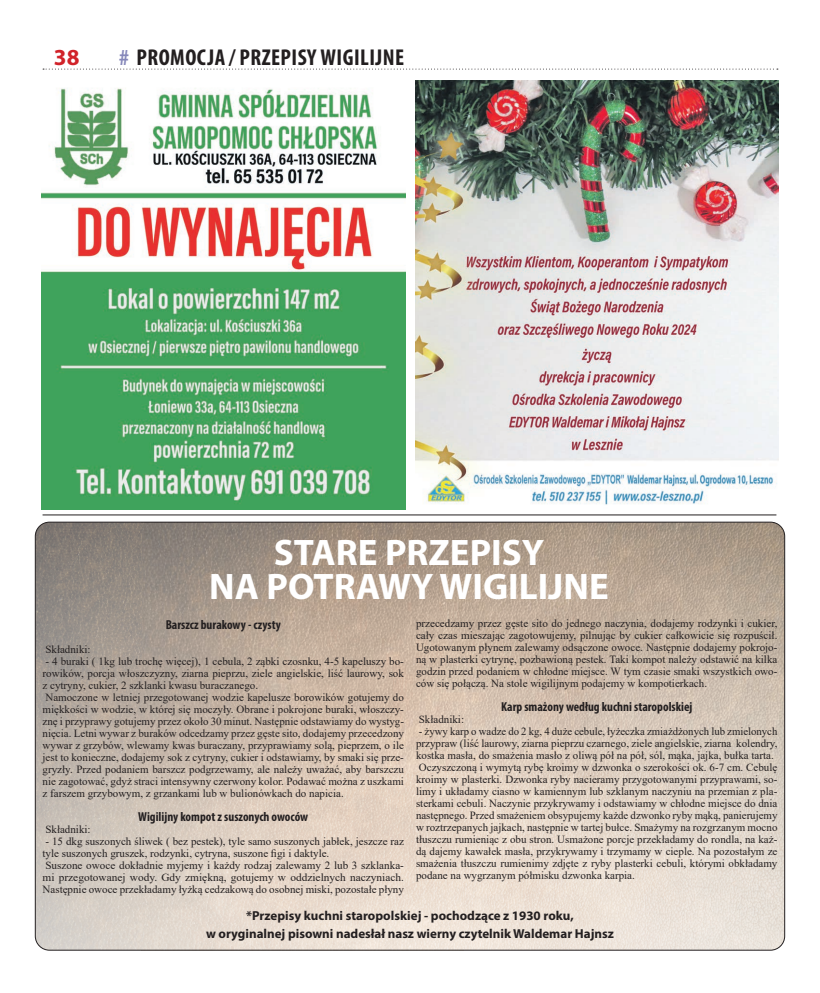
<style>
.page{position:relative;width:820px;height:993px;background:#fff}
.page>*{position:absolute;margin:0;border:0;box-sizing:border-box;transform-origin:0 0}
.t1{font:700 37px/34px "Myriad Pro";color:#fff;text-align:center}
.t2{font:700 condensed 23px "Myriad Pro";letter-spacing:.02em;color:#231f20}
.t3{font:700 23px "Myriad Pro";color:#d1232a}
.t4{font:700 13px/18px "Myriad Pro";color:#231f20;text-align:center}
.t5{font:700 condensed 13px "Myriad Pro";color:#231f20}
.t6{font:11px/12px "Times New Roman";color:#231f20}
.s1{color:#8688ba}
</style>
<div class="page">
<svg style="left:43px;top:69px;width:734px;height:1px"></svg>
<img style="left:35px;top:522px;width:749px;height:427px">
<hr style="left:43px;top:514px;width:733px;height:1px;background:#231f20">
<img style="left:42px;top:88px;width:363px;height:421px">
<img style="left:415px;top:80px;width:363px;height:425px">
<h2 class="t3" style="left:54px;top:42px;width:27px">38</h2>
<h2 class="t2" style="left:119px;top:43px;width:286px"><span class="s1">#</span> PROMOCJA / PRZEPISY WIGILIJNE</h2>
<h1 class="t1" style="left:209px;top:534px;width:401px">STARE PRZEPISY<br>NA POTRAWY WIGILIJNE</h1>
<p class="t5" style="left:166px;top:616px;width:117px">Barszcz burakowy - czysty</p>
<p class="t6" style="left:45px;top:642px;width:47px">Składniki:</p>
<p class="t6" style="left:43px;top:654px;width:363px">- 4 buraki ( 1kg lub trochę więcej), 1 cebula, 2 ząbki czosnku, 4-5 kapeluszy bo&shy;rowików, porcja włoszczyzny, ziarna pieprzu, ziele angielskie, liść laurowy, sok z cytryny, cukier, 2 szklanki kwasu buraczanego.<br>Namoczone w letniej przegotowanej wodzie kapelusze borowików gotujemy do miękkości w wodzie, w której się moczyły. Obrane i pokrojone buraki, włoszczy&shy;znę i przyprawy gotujemy przez około 30 minut. Następnie odstawiamy do wystyg&shy;nięcia. Letni wywar z buraków odcedzamy przez gęste sito, dodajemy przecedzony wywar z grzybów, wlewamy kwas buraczany, przyprawiamy solą, pieprzem, o ile jest to konieczne, dodajemy sok z cytryny, cukier i odstawiamy, by smaki się prze&shy;gryzły. Przed podaniem barszcz podgrzewamy, ale należy uważać, aby barszczu nie zagotować, gdyż straci intensywny czerwony kolor. Podawać można z uszkami z farszem grzybowym, z grzankami lub w bulionówkach do napicia.</p>
<p class="t5" style="left:138px;top:808px;width:171px">Wigilijny kompot z suszonych owoców</p>
<p class="t6" style="left:45px;top:822px;width:47px">Składniki:</p>
<p class="t6" style="left:43px;top:834px;width:363px">- 15 dkg suszonych śliwek ( bez pestek), tyle samo suszonych jabłek, jeszcze raz tyle suszonych gruszek, rodzynki, cytryna, suszone figi i daktyle.<br>Suszone owoce dokładnie myjemy i każdy rodzaj zalewamy 2 lub 3 szklanka&shy;mi przegotowanej wody. Gdy zmiękną, gotujemy w oddzielnych naczyniach.<br>Następnie owoce przekładamy łyżką cedzakową do osobnej miski, pozostałe płyny</p>
<p class="t6" style="left:416px;top:616px;width:363px;text-align:justify">przecedzamy przez gęste sito do jednego naczynia, dodajemy rodzynki i cukier, cały czas mieszając zagotowujemy, pilnując by cukier całkowicie się rozpuścił.<br>Ugotowanym płynem zalewamy odsączone owoce. Następnie dodajemy pokrojo&shy;ną w plasterki cytrynę, pozbawioną pestek. Taki kompot należy odstawić na kilka godzin przed podaniem w chłodne miejsce. W tym czasie smaki wszystkich owo&shy;ców się połączą. Na stole wigilijnym podajemy w kompotierkach.</p>
<p class="t5" style="left:501px;top:698px;width:193px">Karp smażony według kuchni staropolskiej</p>
<p class="t6" style="left:418px;top:712px;width:47px">Składniki:</p>
<p class="t6" style="left:416px;top:724px;width:363px">- żywy karp o wadze do 2 kg, 4 duże cebule, łyżeczka zmiażdżonych lub zmielonych przypraw (liść laurowy, ziarna pieprzu czarnego, ziele angielskie, ziarna kolendry, kostka masła, do smażenia masło z oliwą pół na pół, sól, mąka, jajka, bułka tarta.<br>Oczyszczoną i wymytą rybę kroimy w dzwonka o szerokości ok. 6-7 cm. Cebulę kroimy w plasterki. Dzwonka ryby nacieramy przygotowanymi przyprawami, so&shy;limy i układamy ciasno w kamiennym lub szklanym naczyniu na przemian z pla&shy;sterkami cebuli. Naczynie przykrywamy i odstawiamy w chłodne miejsce do dnia następnego. Przed smażeniem obsypujemy każde dzwonko ryby mąką, panierujemy w roztrzepanych jajkach, następnie w tartej bułce. Smażymy na rozgrzanym mocno tłuszczu rumieniąc z obu stron. Usmażone porcje przekładamy do rondla, na każ&shy;dą dajemy kawałek masła, przykrywamy i trzymamy w cieple. Na pozostałym ze smażenia tłuszczu rumienimy zdjęte z ryby plasterki cebuli, którymi obkładamy podane na wygrzanym półmisku dzwonka karpia.</p>
<p class="t4" style="left:206px;top:905px;width:409px">*Przepisy kuchni staropolskiej - pochodzące z 1930 roku,<br>w oryginalnej pisowni nadesłał nasz wierny czytelnik Waldemar Hajnsz</p>
</div>
